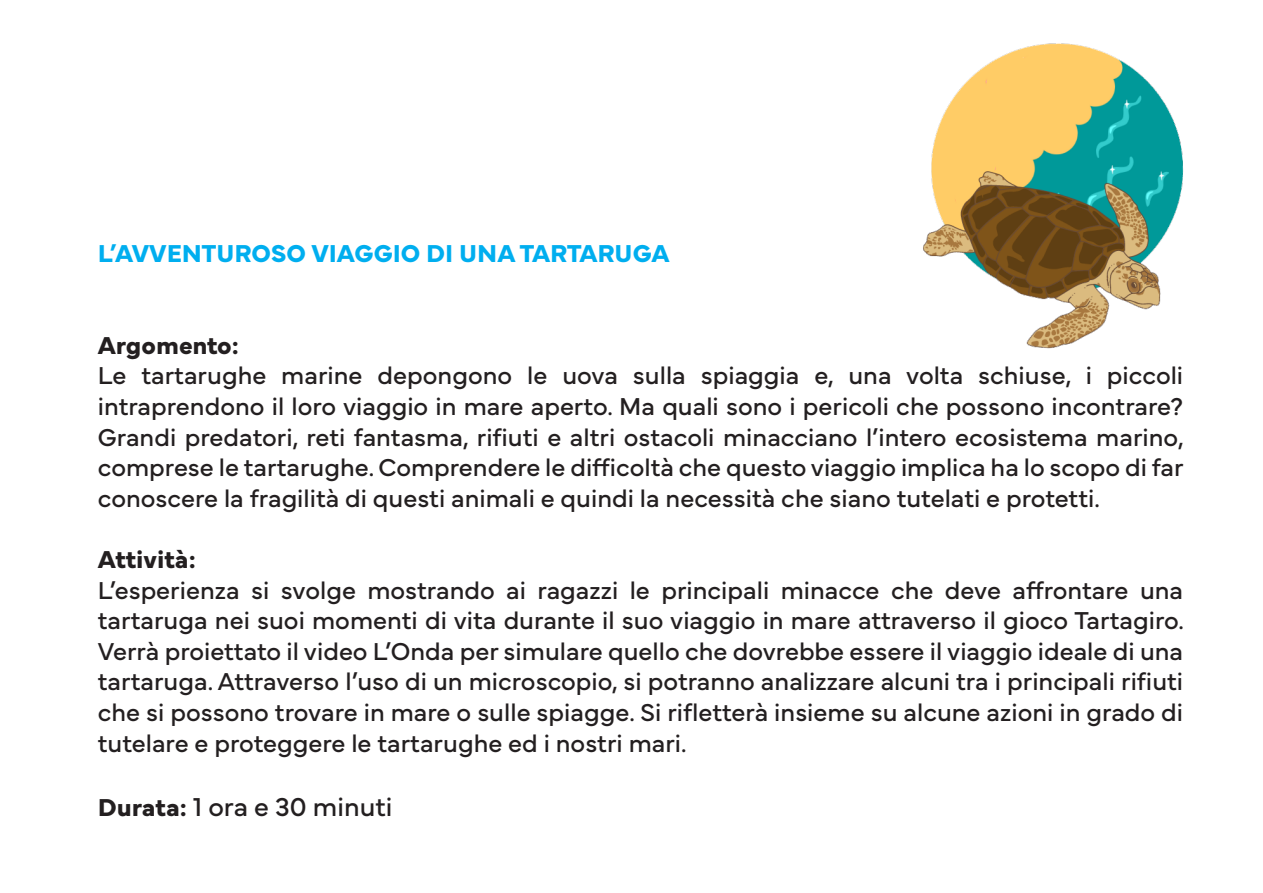
<style>
.page{position:relative;width:1263px;height:893px;background:#fff}
.page>*{position:absolute;margin:0;border:0;box-sizing:border-box;transform-origin:0 0}
.t1{font:27px "Mundial";color:#231f20}
.t2{font:25.5px/30.6px "Mundial";color:#231f20;text-align:justify}
.t3{font:700 25.5px "Mundial";color:#00aeef}
.t4{font:700 25.5px "Mundial";color:#231f20}
.s1{font-weight:700;font-size:25.5px}
</style>
<div class="page">
<img style="left:923px;top:43px;width:261px;height:306px">
<p class="t3" style="left:98px;top:233px;width:573px">L’AVVENTUROSO VIAGGIO DI UNA TARTARUGA</p>
<p class="t4" style="left:98px;top:325px;width:143px">Argomento:</p>
<p class="t2" style="left:98px;top:358px;width:1087px">Le tartarughe marine depongono le uova sulla spiaggia e, una volta schiuse, i piccoli intraprendono il loro viaggio in mare aperto. Ma quali sono i pericoli che possono incontrare?<br>Grandi predatori, reti fantasma, rifiuti e altri ostacoli minacciano l’intero ecosistema marino, comprese le tartarughe. Comprendere le difficoltà che questo viaggio implica ha lo scopo di far conoscere la fragilità di questi animali e quindi la necessità che siano tutelati e protetti.</p>
<p class="t4" style="left:98px;top:539px;width:100px">Attività:</p>
<p class="t2" style="left:98px;top:572px;width:1087px">L’esperienza si svolge mostrando ai ragazzi le principali minacce che deve affrontare una tartaruga nei suoi momenti di vita durante il suo viaggio in mare attraverso il gioco Tartagiro.<br>Verrà proiettato il video L’Onda per simulare quello che dovrebbe essere il viaggio ideale di una tartaruga. Attraverso l’uso di un microscopio, si potranno analizzare alcuni tra i principali rifiuti che si possono trovare in mare o sulle spiagge. Si rifletterà insieme su alcune azioni in grado di tutelare e proteggere le tartarughe ed i nostri mari.</p>
<p class="t1" style="left:98px;top:786px;width:296px"><span class="s1">Durata:</span> 1 ora e 30 minuti</p>
</div>
